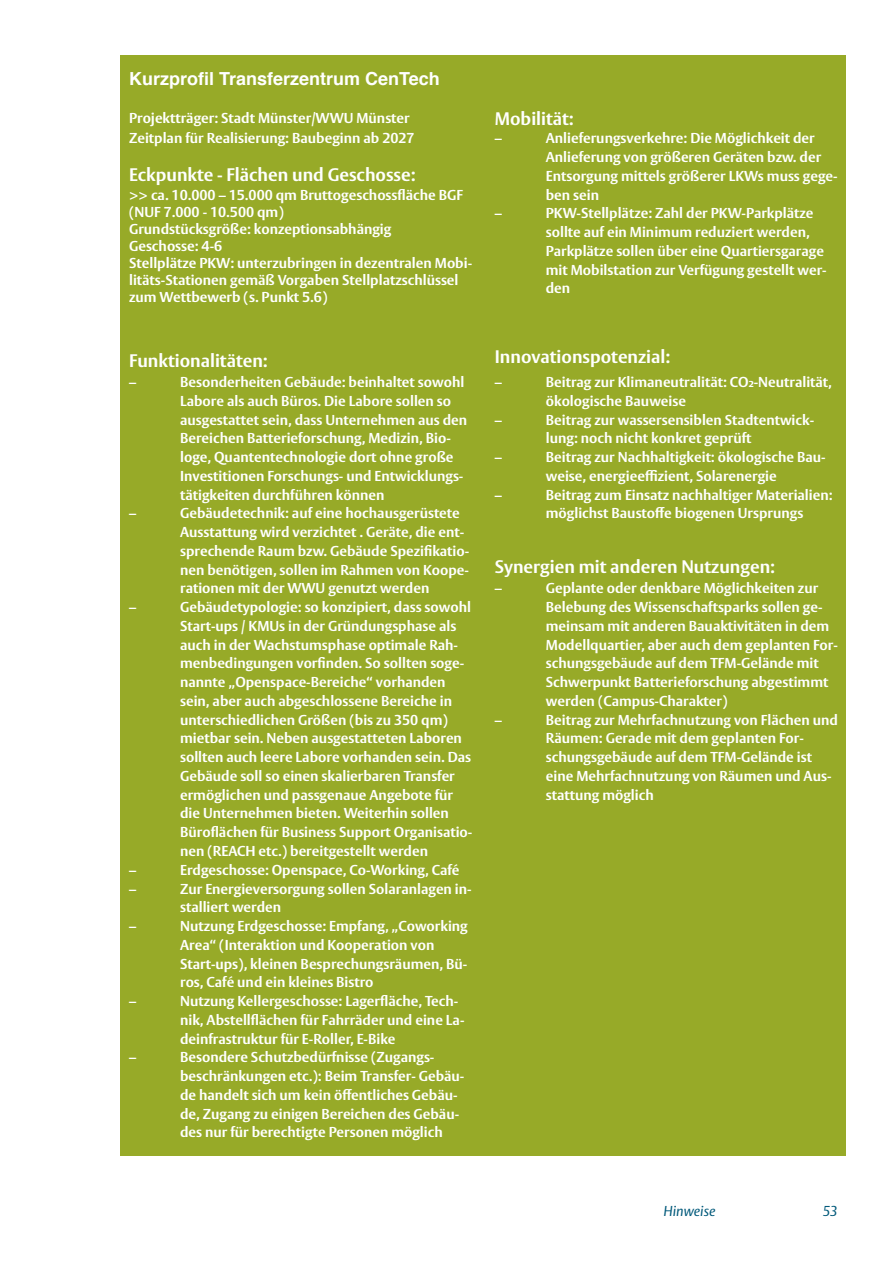
<style>
.page{position:relative;width:893px;height:1263px;background:#fff}
.page>*{position:absolute;margin:0;border:0;box-sizing:border-box;transform-origin:0 0}
.t1{font:700 18px "Vesta Pro";color:#fff}
.t2{font:700 18px "Helvetica";color:#fff}
.t3{font:700 14.25px/18.8px "Vesta Pro";color:#fff}
.t4{font:italic 14.25px "Vesta Pro";color:#00597a}
</style>
<div class="page">
<div style="left:120px;top:55px;width:725px;height:1100px;background:#97aa28"></div>
<p class="t2" style="left:129px;top:71px;width:312px">Kurzprofil Transferzentrum CenTech</p>
<p class="t3" style="left:129px;top:109px;width:282px">Projektträger: Stadt Münster/WWU Münster</p>
<p class="t3" style="left:129px;top:129px;width:287px">Zeitplan für Realisierung: Baubeginn ab 2027</p>
<p class="t1" style="left:129px;top:167px;width:288px">Eckpunkte - Flächen und Geschosse:</p>
<p class="t3" style="left:129px;top:187px;width:335px;line-height:17.1px">&gt;&gt; ca. 10.000 – 15.000 qm Bruttogeschossfläche BGF (NUF 7.000 - 10.500 qm)</p>
<p class="t3" style="left:129px;top:220px;width:264px">Grundstücksgröße: konzeptionsabhängig</p>
<p class="t3" style="left:129px;top:238px;width:95px">Geschosse: 4-6</p>
<p class="t3" style="left:129px;top:255px;width:344px;line-height:17.1px">Stellplätze PKW: unterzubringen in dezentralen Mobi&shy;litäts-Stationen gemäß Vorgaben Stellplatzschlüssel zum Wettbewerb (s. Punkt 5.6)</p>
<p class="t1" style="left:129px;top:353px;width:140px">Funktionalitäten:</p>
<p class="t3" style="left:129px;top:374px;width:9px">–</p>
<p class="t3" style="left:180px;top:374px;width:289px">Besonderheiten Gebäude: beinhaltet sowohl Labore als auch Büros. Die Labore sollen so ausgestattet sein, dass Unternehmen aus den Bereichen Batterieforschung, Medizin, Bio&shy;loge, Quantentechnologie dort ohne große Investitionen Forschungs- und Entwicklungs&shy;tätigkeiten durchführen können</p>
<p class="t3" style="left:129px;top:505px;width:9px">–</p>
<p class="t3" style="left:180px;top:505px;width:291px">Gebäudetechnik: auf eine hochausgerüstete Ausstattung wird verzichtet . Geräte, die ent&shy;sprechende Raum bzw. Gebäude Spezifikatio&shy;nen benötigen, sollen im Rahmen von Koope&shy;rationen mit der WWU genutzt werden</p>
<p class="t3" style="left:129px;top:599px;width:9px">–</p>
<p class="t3" style="left:180px;top:599px;width:294px">Gebäudetypologie: so konzipiert, dass sowohl Start-ups / KMUs in der Gründungsphase als auch in der Wachstumsphase optimale Rah&shy;menbedingungen vorfinden. So sollten soge&shy;nannte „Openspace-Bereiche“ vorhanden sein, aber auch abgeschlossene Bereiche in unterschiedlichen Größen (bis zu 350 qm) mietbar sein. Neben ausgestatteten Laboren sollten auch leere Labore vorhanden sein. Das Gebäude soll so einen skalierbaren Transfer ermöglichen und passgenaue Angebote für die Unternehmen bieten. Weiterhin sollen Büroflächen für Business Support Organisatio&shy;nen (REACH etc.) bereitgestellt werden</p>
<p class="t3" style="left:129px;top:861px;width:9px">–</p>
<p class="t3" style="left:180px;top:861px;width:281px">Erdgeschosse: Openspace, Co-Working, Café</p>
<p class="t3" style="left:129px;top:880px;width:9px">–</p>
<p class="t3" style="left:180px;top:880px;width:293px">Zur Energieversorgung sollen Solaranlagen in&shy;stalliert werden</p>
<p class="t3" style="left:129px;top:918px;width:9px">–</p>
<p class="t3" style="left:180px;top:918px;width:289px">Nutzung Erdgeschosse: Empfang, „Coworking Area“ (Interaktion und Kooperation von Start-ups), kleinen Besprechungsräumen, Bü&shy;ros, Café und ein kleines Bistro</p>
<p class="t3" style="left:129px;top:993px;width:9px">–</p>
<p class="t3" style="left:180px;top:993px;width:286px">Nutzung Kellergeschosse: Lagerfläche, Tech&shy;nik, Abstellflächen für Fahrräder und eine La&shy;deinfrastruktur für E-Roller, E-Bike</p>
<p class="t3" style="left:129px;top:1049px;width:9px">–</p>
<p class="t3" style="left:180px;top:1049px;width:286px">Besondere Schutzbedürfnisse (Zugangs&shy;beschränkungen etc.): Beim Transfer- Gebäu&shy;de handelt sich um kein öffentliches Gebäu&shy;de, Zugang zu einigen Bereichen des Gebäu&shy;des nur für berechtigte Personen möglich</p>
<p class="t1" style="left:495px;top:111px;width:80px">Mobilität:</p>
<p class="t3" style="left:495px;top:130px;width:9px">–</p>
<p class="t3" style="left:546px;top:130px;width:293px">Anlieferungsverkehre: Die Möglichkeit der Anlieferung von größeren Geräten bzw. der Entsorgung mittels größerer LKWs muss gege&shy;ben sein</p>
<p class="t3" style="left:495px;top:205px;width:9px">–</p>
<p class="t3" style="left:546px;top:205px;width:282px">PKW-Stellplätze: Zahl der PKW-Parkplätze sollte auf ein Minimum reduziert werden, Parkplätze sollen über eine Quartiersgarage mit Mobilstation zur Verfügung gestellt wer&shy;den</p>
<p class="t1" style="left:495px;top:349px;width:177px">Innovationspotenzial:</p>
<p class="t3" style="left:495px;top:374px;width:9px">–</p>
<p class="t3" style="left:546px;top:374px;width:288px">Beitrag zur Klimaneutralität: CO2-Neutralität, ökologische Bauweise</p>
<p class="t3" style="left:495px;top:411px;width:9px">–</p>
<p class="t3" style="left:546px;top:411px;width:270px">Beitrag zur wassersensiblen Stadtentwick&shy;lung: noch nicht konkret geprüft</p>
<p class="t3" style="left:495px;top:449px;width:9px">–</p>
<p class="t3" style="left:546px;top:449px;width:281px">Beitrag zur Nachhaltigkeit: ökologische Bau&shy;weise, energieeffizient, Solarenergie</p>
<p class="t3" style="left:495px;top:486px;width:9px">–</p>
<p class="t3" style="left:546px;top:486px;width:288px">Beitrag zum Einsatz nachhaltiger Materialien: möglichst Baustoffe biogenen Ursprungs</p>
<p class="t1" style="left:495px;top:559px;width:282px">Synergien mit anderen Nutzungen:</p>
<p class="t3" style="left:495px;top:580px;width:9px">–</p>
<p class="t3" style="left:546px;top:580px;width:294px">Geplante oder denkbare Möglichkeiten zur Belebung des Wissenschaftsparks sollen ge&shy;meinsam mit anderen Bauaktivitäten in dem Modellquartier, aber auch dem geplanten For&shy;schungsgebäude auf dem TFM-Gelände mit Schwerpunkt Batterieforschung abgestimmt werden (Campus-Charakter)</p>
<p class="t3" style="left:495px;top:711px;width:9px">–</p>
<p class="t3" style="left:546px;top:711px;width:294px">Beitrag zur Mehrfachnutzung von Flächen und Räumen: Gerade mit dem geplanten For&shy;schungsgebäude auf dem TFM-Gelände ist eine Mehrfachnutzung von Räumen und Aus&shy;stattung möglich</p>
<p class="t4" style="left:663px;top:1204px;width:54px">Hinweise</p>
<p class="t4" style="left:823px;top:1204px;width:16px">53</p>
</div>
